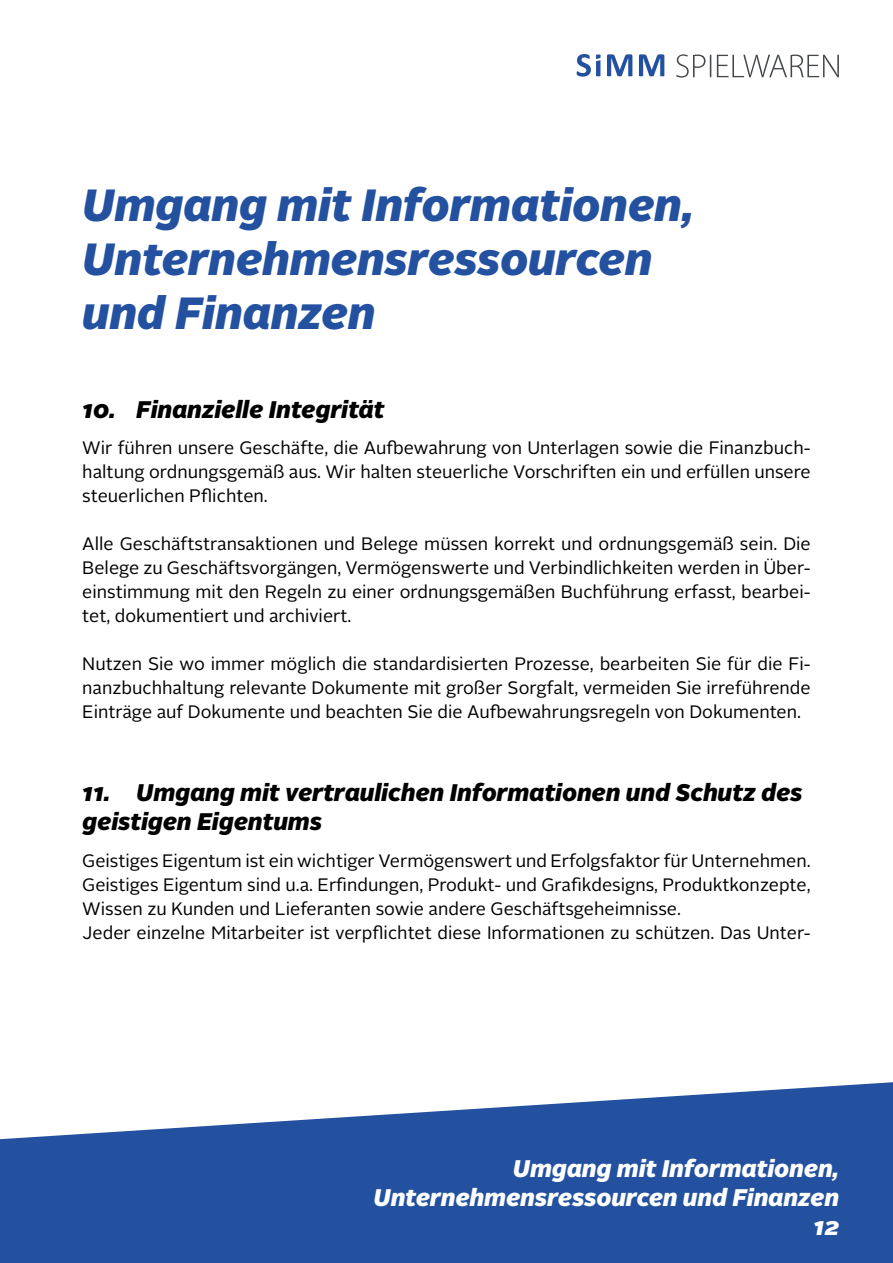
<style>
.page{position:relative;width:893px;height:1263px;background:#fff}
.page>*{position:absolute;margin:0;border:0;box-sizing:border-box;transform-origin:0 0}
.t1{font:italic 900 45px/54px "Alright Sans";color:#2351a0}
.t2{font:italic 900 24px/28.8px "Alright Sans";color:#000}
.t3{font:italic 900 24px/28.8px "Alright Sans";color:#fff;text-align:right}
.t4{font:18px/24px "Alright Sans";color:#000;text-align:justify}
</style>
<div class="page">
<svg style="left:0;top:1082px;width:893px;height:181px;fill:#2351a0"></svg>
<svg style="left:577px;top:54px;width:23px;height:23px"></svg>
<svg style="left:607px;top:54px;width:25px;height:22px"></svg>
<svg style="left:639px;top:54px;width:25px;height:22px"></svg>
<svg style="left:676px;top:54px;width:163px;height:24px"></svg>
<h1 class="t1" style="left:82px;top:179px;width:613px">Umgang mit Informationen,<br>Unternehmensressourcen und Finanzen</h1>
<h2 class="t2" style="left:82px;top:395px;width:304px">10. Finanzielle Integrität</h2>
<p class="t4" style="left:82px;top:436px;width:730px">Wir führen unsere Geschäfte, die Aufbewahrung von Unterlagen sowie die Finanzbuch&shy;haltung ordnungsgemäß aus. Wir halten steuerliche Vorschriften ein und erfüllen unsere steuerlichen Pflichten.</p>
<p class="t4" style="left:82px;top:532px;width:730px">Alle Geschäftstransaktionen und Belege müssen korrekt und ordnungsgemäß sein. Die Belege zu Geschäftsvorgängen, Vermögenswerte und Verbindlichkeiten werden in Über&shy;einstimmung mit den Regeln zu einer ordnungsgemäßen Buchführung erfasst, bearbei&shy;tet, dokumentiert und archiviert.</p>
<p class="t4" style="left:82px;top:652px;width:730px">Nutzen Sie wo immer möglich die standardisierten Prozesse, bearbeiten Sie für die Fi&shy;nanzbuchhaltung relevante Dokumente mit großer Sorgfalt, vermeiden Sie irreführende Einträge auf Dokumente und beachten Sie die Aufbewahrungsregeln von Dokumenten.</p>
<h2 class="t2" style="left:82px;top:778px;width:722px">11. Umgang mit vertraulichen Informationen und Schutz des geistigen Eigentums</h2>
<p class="t4" style="left:82px;top:849px;width:730px;text-align:left">Geistiges Eigentum ist ein wichtiger Vermögenswert und Erfolgsfaktor für Unternehmen.<br>Geistiges Eigentum sind u.a. Erfindungen, Produkt- und Grafikdesigns, Produktkonzepte, Wissen zu Kunden und Lieferanten sowie andere Geschäftsgeheimnisse.<br>Jeder einzelne Mitarbeiter ist verpflichtet diese Informationen zu schützen. Das Unter-</p>
<h2 class="t3" style="left:374px;top:1154px;width:467px">Umgang mit Informationen,<br>Unternehmensressourcen und Finanzen</h2>
<h2 class="t3" style="left:814px;top:1212px;width:27px">12</h2>
</div>
